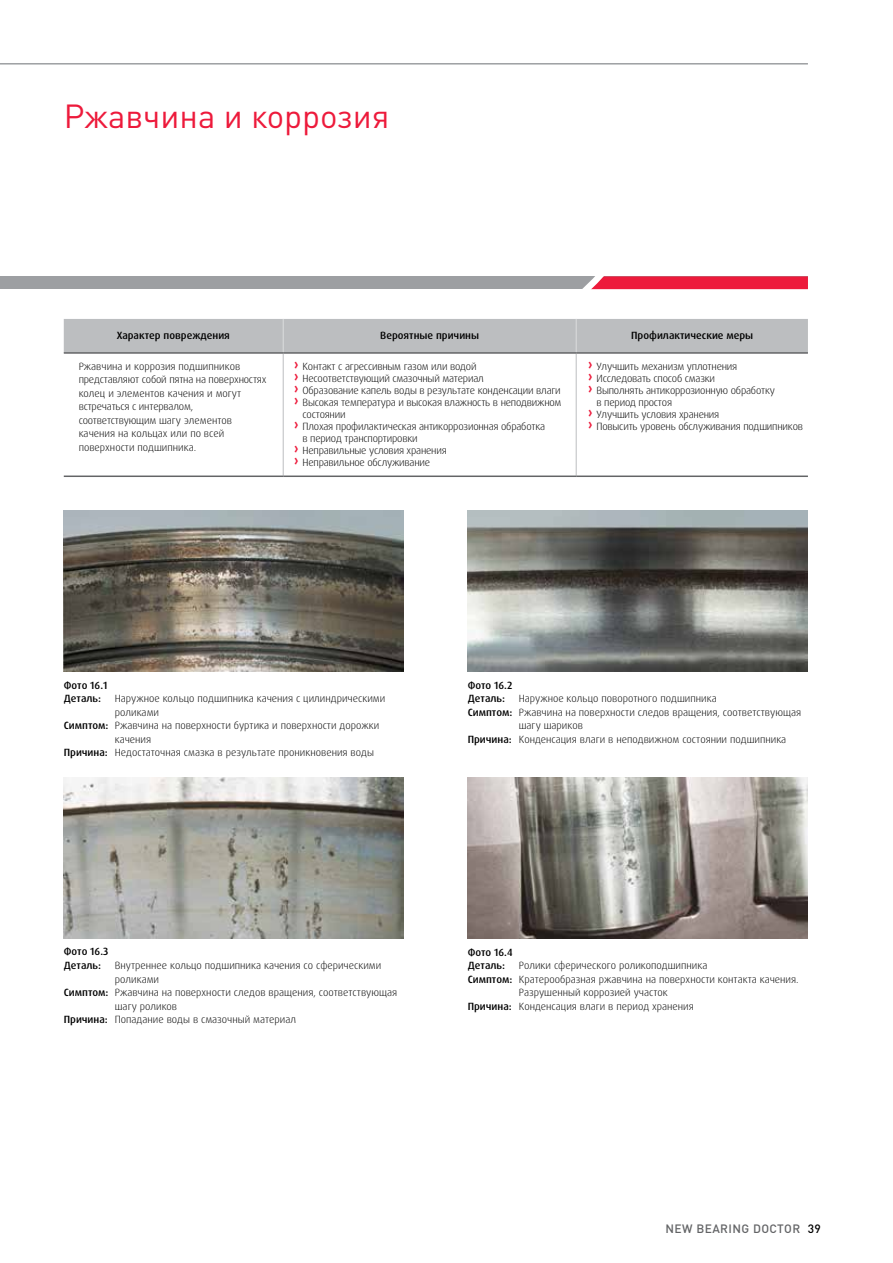
<style>
.page{position:relative;width:893px;height:1263px;background:#fff}
.page>*{position:absolute;margin:0;border:0;box-sizing:border-box;transform-origin:0 0}
.t1{font:33px "DIN Pro";color:#ed1a3b}
.t2{font:500 12px "DIN Pro";letter-spacing:.035em;color:#636466}
.t3{font:300 10.5px/13.5px "Dax Pro";color:#000}
.t4{font:300 10.5px "Dax Pro";letter-spacing:-.02em;color:#000}
.t5{font:500 10.5px/13.5px "Dax Pro";color:#000}
.s1{font-weight:700;font-size:14.25px;color:#ed1a3b}
.s2{font-weight:500}
.s3{color:#000}
</style>
<div class="page">
<img style="left:64px;top:777px;width:340px;height:162px">
<img style="left:468px;top:777px;width:340px;height:162px">
<img style="left:64px;top:510px;width:340px;height:162px">
<img style="left:468px;top:510px;width:340px;height:162px">
<div style="left:64px;top:319px;width:744px;height:33px;background:#bcbec0"></div>
<hr style="left:283px;top:319px;width:1px;height:33px;background:#dcddde">
<hr style="left:576px;top:319px;width:1px;height:33px;background:#dcddde">
<hr style="left:283px;top:354px;width:1px;height:121px;background:#bcbec0">
<hr style="left:576px;top:354px;width:1px;height:121px;background:#bcbec0">
<hr style="left:64px;top:352px;width:219px;height:2px;background:#636466">
<hr style="left:64px;top:475px;width:219px;height:2px;background:#636466">
<hr style="left:283px;top:352px;width:293px;height:2px;background:#636466">
<hr style="left:283px;top:475px;width:293px;height:2px;background:#636466">
<hr style="left:576px;top:352px;width:232px;height:2px;background:#636466">
<hr style="left:576px;top:475px;width:232px;height:2px;background:#636466">
<div style="left:0;top:276px;width:808px;height:13px;background:#9d9fa2"></div>
<svg style="left:582px;top:276px;width:226px;height:14px;background:#ea3753"></svg>
<hr style="left:0;top:63px;width:808px;height:2px;background:#9d9fa2">
<h1 class="t1" style="left:64px;top:93px;width:327px">Ржавчина и коррозия</h1>
<p class="t5" style="left:117px;top:329px;width:115px">Характер повреждения</p>
<p class="t5" style="left:380px;top:329px;width:100px">Вероятные причины</p>
<p class="t5" style="left:631px;top:329px;width:124px">Профилактические меры</p>
<p class="t3" style="left:79px;top:359px;width:189px">Ржавчина и коррозия подшипников представляют собой пятна на поверхностях колец и элементов качения и могут встречаться с интервалом, соответствующим шагу элементов качения на кольцах или по всей поверхности подшипника.</p>
<p class="t4" style="left:588px;top:359px;width:151px"><span class="s1">›</span> Улучшить механизм уплотнения</p>
<p class="t4" style="left:294px;top:359px;width:184px"><span class="s1">›</span> Контакт с агрессивным газом или водой</p>
<p class="t4" style="left:294px;top:371px;width:191px"><span class="s1">›</span> Несоответствующий смазочный материал</p>
<p class="t4" style="left:294px;top:383px;width:268px"><span class="s1">›</span> Образование капель воды в результате конденсации влаги</p>
<p class="t4" style="left:294px;top:395px;width:269px"><span class="s1">›</span> Высокая температура и высокая влажность в неподвижном</p>
<p class="t4" style="left:302px;top:407px;width:45px">состоянии</p>
<p class="t4" style="left:294px;top:419px;width:253px"><span class="s1">›</span> Плохая профилактическая антикоррозионная обработка</p>
<p class="t4" style="left:302px;top:431px;width:117px">в период транспортировки</p>
<p class="t4" style="left:294px;top:443px;width:154px"><span class="s1">›</span> Неправильные условия хранения</p>
<p class="t4" style="left:294px;top:455px;width:138px"><span class="s1">›</span> Неправильное обслуживание</p>
<p class="t4" style="left:588px;top:371px;width:129px"><span class="s1">›</span> Исследовать способ смазки</p>
<p class="t4" style="left:588px;top:383px;width:188px"><span class="s1">›</span> Выполнять антикоррозионную обработку</p>
<p class="t4" style="left:596px;top:395px;width:77px">в период простоя</p>
<p class="t4" style="left:588px;top:407px;width:133px"><span class="s1">›</span> Улучшить условия хранения</p>
<p class="t4" style="left:588px;top:419px;width:216px"><span class="s1">›</span> Повысить уровень обслуживания подшипников</p>
<p class="t5" style="left:64px;top:678px;width:45px">Фото 16.1<br>Деталь:</p>
<p class="t3" style="left:115px;top:692px;width:272px">Наружное кольцо подшипника качения с цилиндрическими</p>
<p class="t3" style="left:115px;top:705px;width:46px">роликами</p>
<p class="t3" style="left:64px;top:719px;width:317px"><span class="s2">Симптом:</span> Ржавчина на поверхности буртика и поверхности дорожки</p>
<p class="t3" style="left:115px;top:732px;width:38px">качения</p>
<p class="t3" style="left:64px;top:746px;width:312px"><span class="s2">Причина:</span> Недостаточная смазка в результате проникновения воды</p>
<p class="t5" style="left:468px;top:678px;width:46px">Фото 16.2<br>Деталь:</p>
<p class="t3" style="left:519px;top:692px;width:199px">Наружное кольцо поворотного подшипника</p>
<p class="t3" style="left:468px;top:705px;width:335px"><span class="s2">Симптом:</span> Ржавчина на поверхности cледов вращения, соответствующая</p>
<p class="t3" style="left:519px;top:719px;width:66px">шагу шариков</p>
<p class="t3" style="left:468px;top:732px;width:320px"><span class="s2">Причина:</span> Конденсация влаги в неподвижном состоянии подшипника</p>
<p class="t5" style="left:64px;top:945px;width:46px">Фото 16.3<br>Деталь:</p>
<p class="t3" style="left:115px;top:959px;width:268px">Внутреннее кольцо подшипника качения со сферическими</p>
<p class="t3" style="left:115px;top:972px;width:46px">роликами</p>
<p class="t3" style="left:64px;top:986px;width:335px"><span class="s2">Симптом:</span> Ржавчина на поверхности cледов вращения, соответствующая</p>
<p class="t3" style="left:115px;top:999px;width:64px">шагу роликов</p>
<p class="t3" style="left:64px;top:1013px;width:234px"><span class="s2">Причина:</span> Попадание воды в смазочный материал</p>
<p class="t5" style="left:468px;top:945px;width:46px">Фото 16.4<br>Деталь:</p>
<p class="t3" style="left:519px;top:959px;width:190px">Ролики сферического роликоподшипника</p>
<p class="t3" style="left:468px;top:972px;width:332px"><span class="s2">Симптом:</span> Кратерообразная ржавчина на поверхности контакта качения.</p>
<p class="t3" style="left:519px;top:986px;width:151px">Разрушенный коррозией участок</p>
<p class="t3" style="left:468px;top:999px;width:228px"><span class="s2">Причина:</span> Конденсация влаги в период хранения</p>
<p class="t2" style="left:665px;top:1221px;width:157px">NEW BEARING DOCTOR <span class="s3">39</span></p>
</div>
